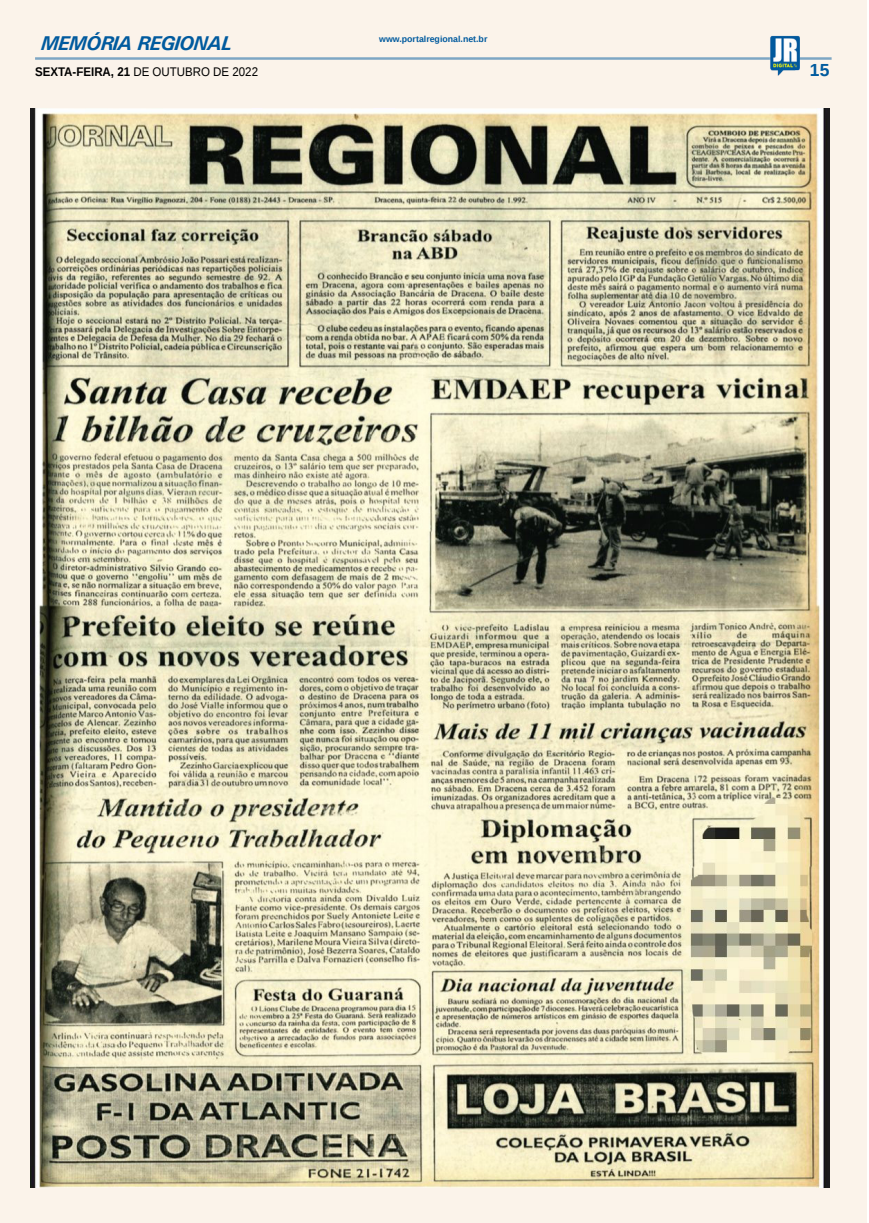
<style>
.page{position:relative;width:869px;height:1223px;background:#fff}
.page>*{position:absolute;margin:0;border:0;box-sizing:border-box;transform-origin:0 0}
.TITULO_PG{font:italic 700 20px "Univers";letter-spacing:-.04em;color:#005a9e}
.TÍTULO{font:700 17.5px "Liberation Sans";color:#005a9e}
.DATA_PG{font:12.5px "Liberation Sans";color:#000;scale:.92 1}
.DATA_PG-2{font:700 8.75px "Liberation Sans";color:#005a9e}
.s1{font-weight:700}
</style>
<div class="page">
<div style="left:0;top:0;width:866px;height:1222px;background:#fbf3ea"></div>
<hr style="left:35px;top:57px;width:796px;height:3px;background:#005a9e">
<img style="left:769px;top:36px;width:30px;height:40px">
<img style="left:31px;top:109px;width:798px;height:1078px">
<p class="TITULO_PG" style="left:41px;top:31px;width:192px">MEMÓRIA REGIONAL</p>
<p class="DATA_PG" style="left:35px;top:65px;width:244px"><span class="s1">SEXTA-FEIRA, 21</span> DE OUTUBRO DE 2022</p>
<p class="DATA_PG-2" style="left:379px;top:33px;width:110px">www.portalregional.net.br</p>
<p class="TÍTULO" style="left:809px;top:58px;width:21px">15</p>
</div>
